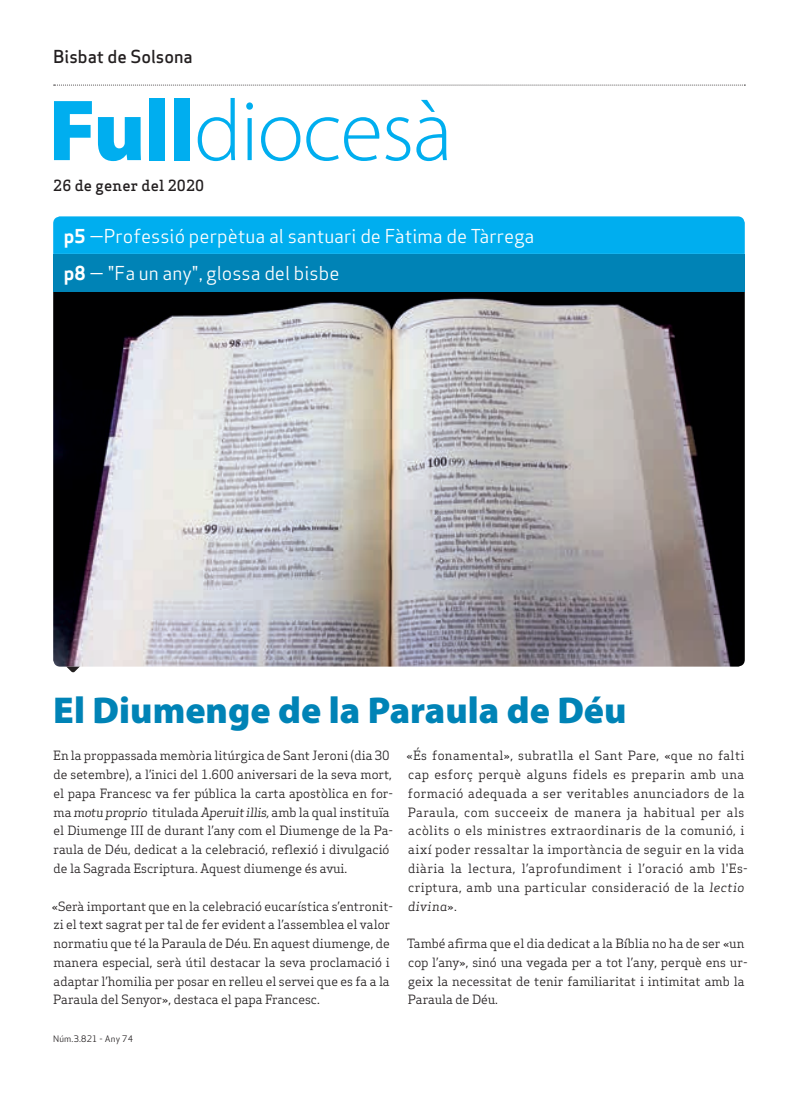
<style>
.page{position:relative;width:798px;height:1099px;background:#fff}
.page>*{position:absolute;margin:0;border:0;box-sizing:border-box;transform-origin:0 0}
.Titulars{font:300 87.5px "Myriad Pro";letter-spacing:-.015em;color:#00aeef}
.Titulars-2{font:900 37.5px "Myriad Pro";color:#0083b6}
.Destacat_Portada{font:18.75px "Apex Sans Book T";color:#fff}
.Capçalera{font:17.5px "Apex Sans Medium T";color:#231f20}
.Data{font:500 15px "Apex Serif";letter-spacing:.01em;color:#231f20}
.Text_General{font:12.5px/18.8px "Apex Serif";color:#231f20}
.Text_General-2{font:12.5px/18.8px "Apex Serif";letter-spacing:.03em;color:#231f20}
.Titulars-3{font:8.75px "Apex Sans Book T";letter-spacing:.02em;color:#231f20}
.s1{font-weight:900}
.s2{font-family:"Apex Sans Bold T"}
.s3{font-style:italic}
</style>
<div class="page">
<img style="left:53px;top:291px;width:691px;height:375px">
<svg style="left:54px;top:85px;width:691px;height:1px"></svg>
<div style="left:53px;top:216px;width:691px;height:38px;background:#00aeef"></div>
<div style="left:53px;top:254px;width:691px;height:37px;background:#0083b6"></div>
<svg style="left:66px;top:666px;width:14px;height:7px"></svg>
<p class="Capçalera" style="left:53px;top:45px;width:141px">Bisbat de Solsona</p>
<p class="Titulars" style="left:49px;top:78px;width:405px"><span class="s1">Full</span>diocesà</p>
<p class="Data" style="left:53px;top:176px;width:152px">26 de gener del 2020</p>
<p class="Destacat_Portada" style="left:64px;top:224px;width:472px"><span class="s2">p5</span> —Professió perpètua al santuari de Fàtima de Tàrrega</p>
<p class="Destacat_Portada" style="left:64px;top:261px;width:277px"><span class="s2">p8</span> — "Fa un any", glossa del bisbe</p>
<p class="Titulars-2" style="left:53px;top:685px;width:574px">El Diumenge de la Paraula de Déu</p>
<p class="Text_General" style="left:53px;top:746px;width:341px">En la proppassada memòria litúrgica de Sant Jeroni (dia 30 de setembre), a l’inici del 1.600 aniversari de la seva mort, el papa Francesc va fer pública la carta apostòlica en for&shy;ma <span class="s3">motu proprio</span> titulada <span class="s3">Aperuit illis,</span> amb la qual instituïa el Diumenge III de durant l’any com el Diumenge de la Pa&shy;raula de Déu, dedicat a la celebració, reflexió i divulgació de la Sagrada Escriptura. Aquest diumenge és avui.</p>
<p class="Text_General" style="left:52px;top:896px;width:343px">«Serà important que en la celebració eucarística s’entronit&shy;zi el text sagrat per tal de fer evident a l’assemblea el valor normatiu que té la Paraula de Déu. En aquest diumenge, de manera especial, serà útil destacar la seva proclamació i adaptar l’homilia per posar en relleu el servei que es fa a la Paraula del Senyor», destaca el papa Francesc.</p>
<p class="Titulars-3" style="left:53px;top:1032px;width:81px">Núm.3.821 - Any 74</p>
<p class="Text_General-2" style="left:406px;top:746px;width:343px">«És fonamental», subratlla el Sant Pare, «que no falti cap esforç perquè alguns fidels es preparin amb una formació adequada a ser veritables anunciadors de la Paraula, com succeeix de manera ja habitual per als acòlits o els ministres extraordinaris de la comunió, i així poder ressaltar la importància de seguir en la vida diària la lectura, l’aprofundiment i l’oració amb l'Es&shy;criptura, amb una particular consideració de la <span class="s3">lectio divina</span>».</p>
<p class="Text_General" style="left:407px;top:933px;width:342px">També afirma que el dia dedicat a la Bíblia no ha de ser «un cop l’any», sinó una vegada per a tot l’any, perquè ens ur&shy;geix la necessitat de tenir familiaritat i intimitat amb la Paraula de Déu.</p>
</div>
